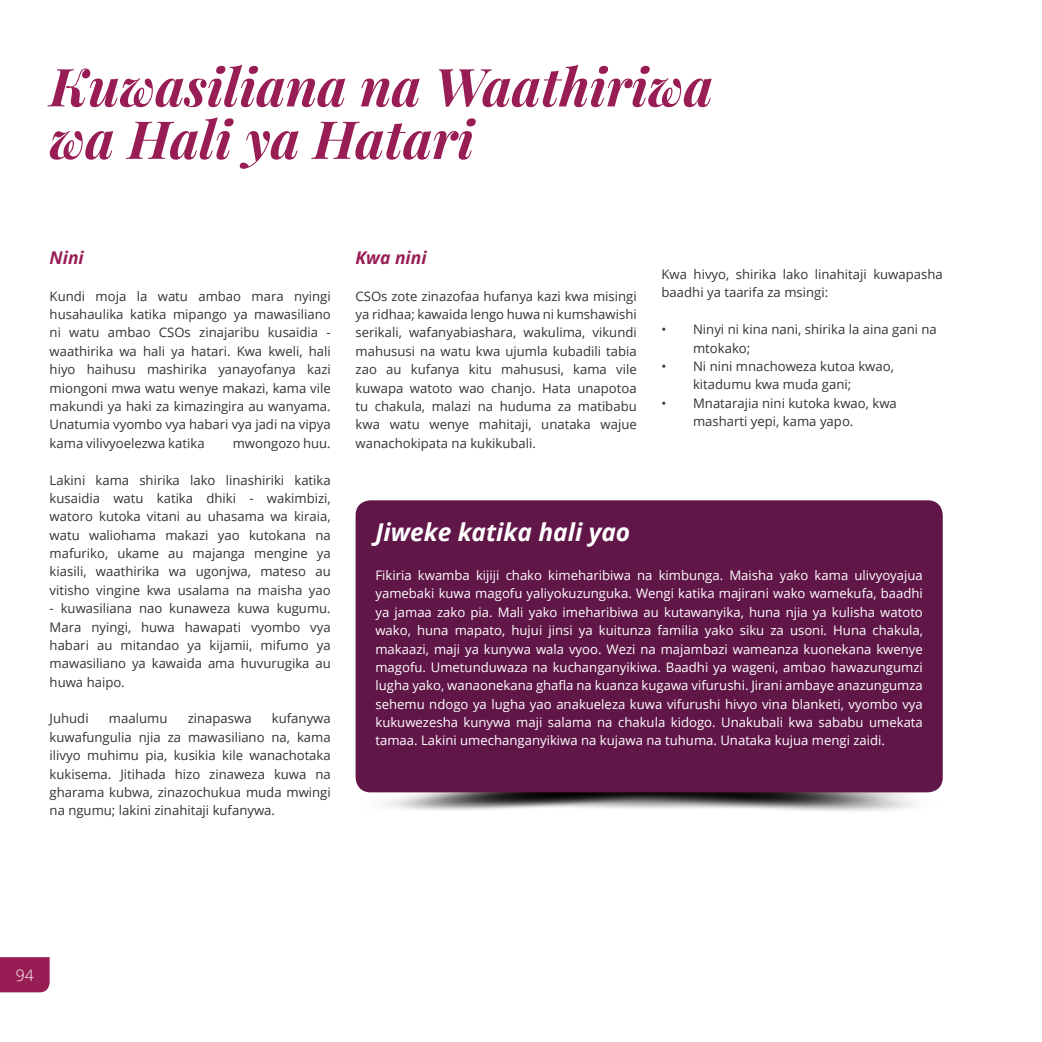
<style>
.page{position:relative;width:1042px;height:1042px;background:#fff}
.page>*{position:absolute;margin:0;border:0;box-sizing:border-box;transform-origin:0 0}
.t1{font:italic 700 52.5px/52.5px "Playfair Display";color:#981d55}
.t2{font:italic 700 24.5px "Open Sans";color:#fff}
.t3{font:italic 700 17.5px "Open Sans";color:#981d55}
.t4{font:300 15.75px "Open Sans";color:#fff}
.t5{font:13.12px/18.4px "Open Sans";color:#333;text-align:justify}
.t6{font:13.12px/18.4px "Open Sans";color:#fff;text-align:justify}
</style>
<div class="page">
<div style="left:0;top:957px;width:50px;height:35px;background:#981d55"></div>
<img style="left:356px;top:781px;width:586px;height:30px">
<div style="left:356px;top:500px;width:587px;height:292px;background:#611648;border-radius:15px"></div>
<h1 class="t1" style="left:50px;top:59px;width:665px">Kuwasiliana na Waathiriwa wa Hali ya Hatari</h1>
<h3 class="t3" style="left:50px;top:245px;width:36px">Nini</h3>
<p class="t5" style="left:50px;top:286px;width:283px">Kundi moja la watu ambao mara nyingi husahaulika katika mipango ya mawasiliano ni watu ambao CSOs zinajaribu kusaidia - waathirika wa hali ya hatari. Kwa kweli, hali hiyo haihusu mashirika yanayofanya kazi miongoni mwa watu wenye makazi, kama vile makundi ya haki za kimazingira au wanyama.<br>Unatumia vyombo vya habari vya jadi na vipya kama vilivyoelezwa katika</p>
<p class="t5" style="left:233px;top:433px;width:100px">mwongozo huu.</p>
<p class="t5" style="left:50px;top:470px;width:283px">Lakini kama shirika lako linashiriki katika kusaidia watu katika dhiki - wakimbizi, watoro kutoka vitani au uhasama wa kiraia, watu waliohama makazi yao kutokana na mafuriko, ukame au majanga mengine ya kiasili, waathirika wa ugonjwa, mateso au vitisho vingine kwa usalama na maisha yao</p>
<p class="t5" style="left:50px;top:599px;width:283px">- kuwasiliana nao kunaweza kuwa kugumu.<br>Mara nyingi, huwa hawapati vyombo vya habari au mitandao ya kijamii, mifumo ya mawasiliano ya kawaida ama huvurugika au huwa haipo.</p>
<p class="t5" style="left:50px;top:709px;width:41px">Juhudi</p>
<p class="t5" style="left:109px;top:709px;width:60px">maalumu</p>
<p class="t5" style="left:188px;top:709px;width:65px">zinapaswa</p>
<p class="t5" style="left:50px;top:709px;width:283px;text-indent:222px">kufanywa kuwafungulia njia za mawasiliano na, kama ilivyo muhimu pia, kusikia kile wanachotaka kukisema. Jitihada hizo zinaweza kuwa na gharama kubwa, zinazochukua muda mwingi na ngumu; lakini zinahitaji kufanywa.</p>
<h3 class="t3" style="left:356px;top:245px;width:72px">Kwa nini</h3>
<p class="t5" style="left:356px;top:286px;width:283px">CSOs zote zinazofaa hufanya kazi kwa misingi ya ridhaa; kawaida lengo huwa ni kumshawishi serikali, wafanyabiashara, wakulima, vikundi mahususi na watu kwa ujumla kubadili tabia zao au kufanya kitu mahususi, kama vile kuwapa watoto wao chanjo. Hata unapotoa tu chakula, malazi na huduma za matibabu kwa watu wenye mahitaji, unataka wajue wanachokipata na kukikubali.</p>
<p class="t5" style="left:661px;top:265px;width:283px">Kwa hivyo, shirika lako linahitaji kuwapasha baadhi ya taarifa za msingi:</p>
<p class="t5" style="left:693px;top:320px;width:245px;text-indent:-32px">• Ninyi ni kina nani, shirika la aina gani na mtokako;</p>
<p class="t5" style="left:693px;top:357px;width:202px;text-indent:-32px">• Ni nini mnachoweza kutoa kwao, kitadumu kwa muda gani;</p>
<p class="t5" style="left:693px;top:393px;width:205px;text-indent:-32px">• Mnatarajia nini kutoka kwao, kwa masharti yepi, kama yapo.</p>
<h2 class="t2" style="left:375px;top:514px;width:256px">Jiweke katika hali yao</h2>
<p class="t6" style="left:375px;top:566px;width:549px">Fikiria kwamba kijiji chako kimeharibiwa na kimbunga. Maisha yako kama ulivyoyajua yamebaki kuwa magofu yaliyokuzunguka. Wengi katika majirani wako wamekufa, baadhi ya jamaa zako pia. Mali yako imeharibiwa au kutawanyika, huna njia ya kulisha watoto wako, huna mapato, hujui jinsi ya kuitunza familia yako siku za usoni. Huna chakula, makaazi, maji ya kunywa wala vyoo. Wezi na majambazi wameanza kuonekana kwenye magofu. Umetunduwaza na kuchanganyikiwa. Baadhi ya wageni, ambao hawazungumzi lugha yako, wanaonekana ghafla na kuanza kugawa vifurushi. Jirani ambaye anazungumza sehemu ndogo ya lugha yao anakueleza kuwa vifurushi hivyo vina blanketi, vyombo vya kukuwezesha kunywa maji salama na chakula kidogo. Unakubali kwa sababu umekata tamaa. Lakini umechanganyikiwa na kujawa na tuhuma. Unataka kujua mengi zaidi.</p>
<p class="t4" style="left:16px;top:964px;width:19px">94</p>
</div>
